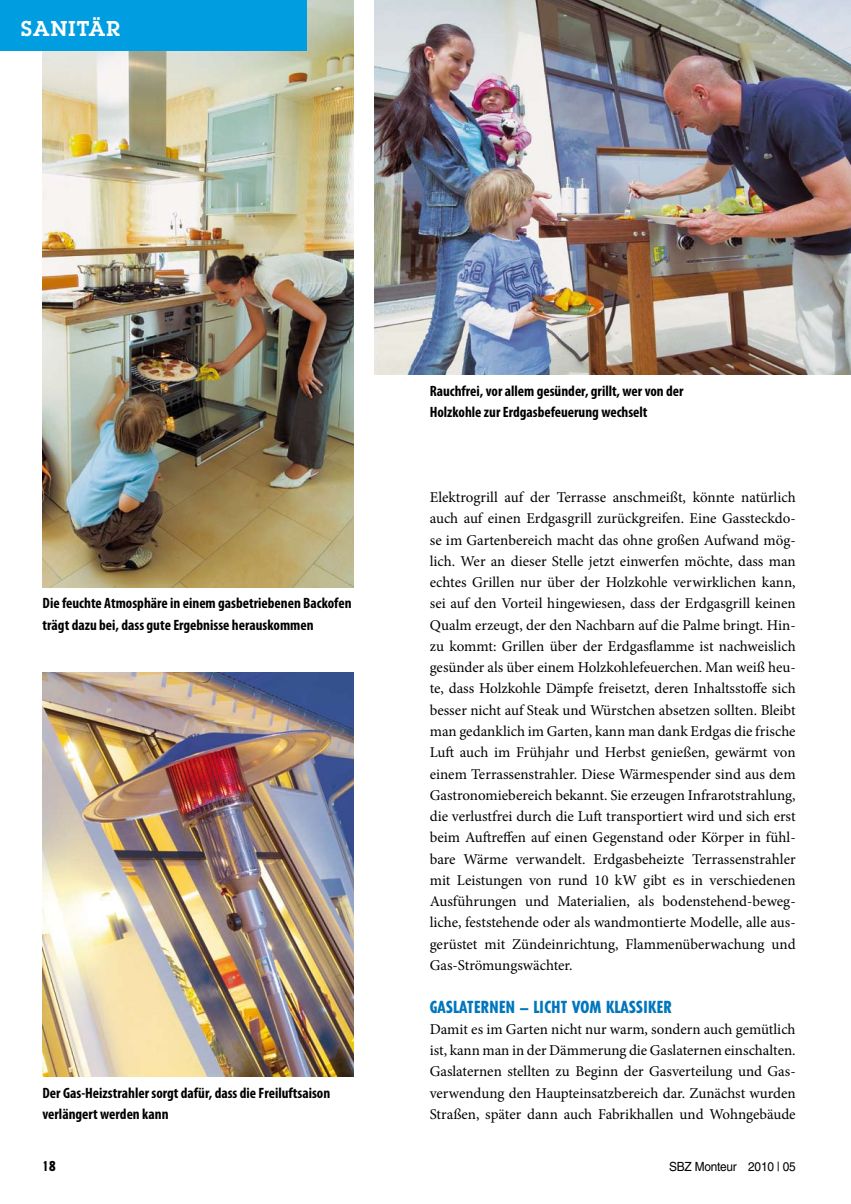
<style>
.page{position:relative;width:851px;height:1204px;background:#fff}
.page>*{position:absolute;margin:0;border:0;box-sizing:border-box;transform-origin:0 0}
.t1{font:600 21px "Lubalin Graph Std";letter-spacing:.05em;color:#fff}
.t2{font:800 condensed 16.5px "Tempo Std";letter-spacing:.03em;color:#0076bd}
.t3{font:15px/21.3px "Minion Pro";color:#000;text-align:justify}
.t4{font:700 condensed 15px/21.3px "Myriad Pro";color:#000}
.t5{font:800 condensed 13.5px "Tempo Std";color:#000}
.t6{font:12.6px "Helvetica LT Std";letter-spacing:-.02em;color:#000;scale:.94 1}
</style>
<div class="page">
<img style="left:43px;top:0;width:310px;height:587px">
<img style="left:374px;top:0;width:476px;height:374px">
<img style="left:43px;top:672px;width:310px;height:404px">
<div style="left:0;top:0;width:306px;height:51px;background:#009ee0"></div>
<h1 class="t1" style="left:21px;top:15px;width:100px">SANITÄR</h1>
<p class="t4" style="left:43px;top:592px;width:310px">Die feuchte Atmosphäre in einem gasbetriebenen Backofen trägt dazu bei, dass gute Ergebnisse herauskommen</p>
<p class="t4" style="left:43px;top:1081px;width:289px">Der Gas-Heizstrahler sorgt dafür, dass die Freiluftsaison verlängert werden kann</p>
<p class="t4" style="left:429px;top:379px;width:255px">Rauchfrei, vor allem gesünder, grillt, wer von der<br>Holzkohle zur Erdgasbefeuerung wechselt</p>
<p class="t3" style="left:429px;top:486px;width:367px">Elektrogrill auf der Terrasse anschmeißt, könnte natürlich auch auf einen Erdgasgrill zurückgreifen. Eine Gassteckdo&shy;se im Gartenbereich macht das ohne großen Aufwand mög&shy;lich. Wer an dieser Stelle jetzt einwerfen möchte, dass man echtes Grillen nur über der Holzkohle verwirklichen kann, sei auf den Vorteil hingewiesen, dass der Erdgasgrill keinen Qualm erzeugt, der den Nachbarn auf die Palme bringt. Hin&shy;zu kommt: Grillen über der Erdgasflamme ist nachweislich gesünder als über einem Holzkohlefeuerchen. Man weiß heu&shy;te, dass Holzkohle Dämpfe freisetzt, deren Inhaltsstoffe sich besser nicht auf Steak und Würstchen absetzen sollten. Bleibt man gedanklich im Garten, kann man dank Erdgas die frische Luft auch im Frühjahr und Herbst genießen, gewärmt von einem Terrassenstrahler. Diese Wärmespender sind aus dem Gastronomiebereich bekannt. Sie erzeugen Infrarotstrahlung, die verlustfrei durch die Luft transportiert wird und sich erst beim Auftreffen auf einen Gegenstand oder Körper in fühl&shy;bare Wärme verwandelt. Erdgasbeheizte Terrassenstrahler mit Leistungen von rund 10 kW gibt es in verschiedenen Ausführungen und Materialien, als bodenstehend-beweg&shy;liche, feststehende oder als wandmontierte Modelle, alle aus&shy;gerüstet mit Zündeinrichtung, Flammenüberwachung und Gas-Strömungswächter.</p>
<p class="t2" style="left:429px;top:996px;width:243px">GASLATERNEN – LICHT VOM KLASSIKER</p>
<p class="t3" style="left:429px;top:1018px;width:367px">Damit es im Garten nicht nur warm, sondern auch gemütlich ist, kann man in der Dämmerung die Gaslaternen einschalten.<br>Gaslaternen stellten zu Beginn der Gasverteilung und Gas&shy;verwendung den Haupteinsatzbereich dar. Zunächst wurden Straßen, später dann auch Fabrikhallen und Wohngebäude</p>
<p class="t5" style="left:43px;top:1157px;width:14px">18</p>
<p class="t6" style="left:669px;top:1158px;width:136px">SBZ Monteur 2010 | 05</p>
</div>
